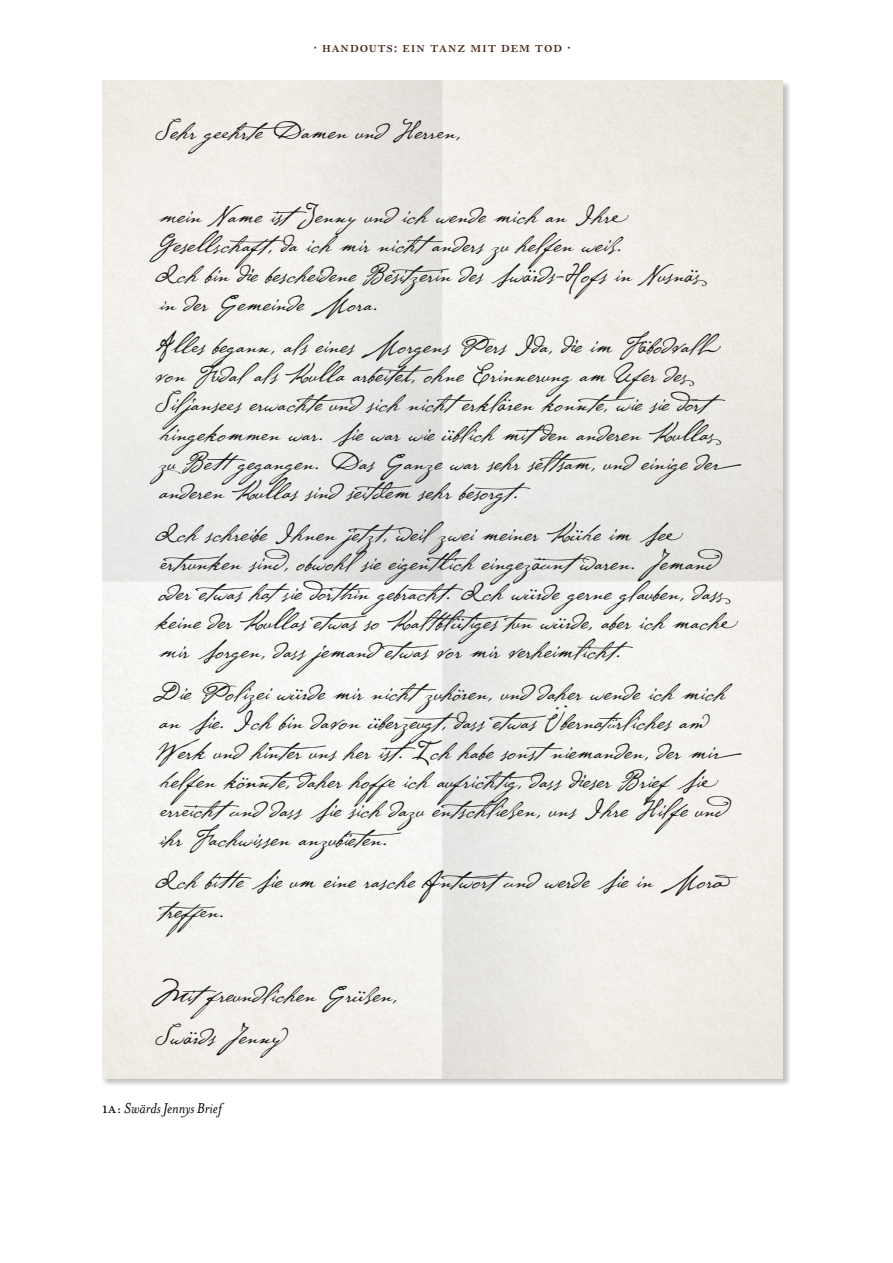
<style>
.page{position:relative;width:893px;height:1263px;background:#fff}
.page>*{position:absolute;margin:0;border:0;box-sizing:border-box;transform-origin:0 0}
.t1{font:27px/29.2px "P22 Cezanne Pro";color:#000}
.Running_header{font:600 16.5px "Bell MT Std";letter-spacing:.05em;color:#482c1f}
.Text_w_o_indent{font:italic 16.5px "Mrs Eaves OT";color:#000}
.s1{font-style:normal}
</style>
<div class="page">
<div style="left:102px;top:80px;width:689px;height:1007px;background:#000;opacity:.25"></div>
<img style="left:102px;top:81px;width:680px;height:997px">
<p class="Running_header" style="left:314px;top:37px;width:259px">· Handouts: Ein Tanz mit dem Tod ·</p>
<p class="t1" style="left:154px;top:114px;width:313px">Sehr geehrte Damen und Herren,</p>
<p class="t1" style="left:152px;top:198px;width:562px">mein Name istJennyund ich wende mich an Ihre Gesellschaft, da ich mir nichtanders z u helfen weiß.<br>Ich bin die bescheidene Besitz erin des Swärds-Hofs in Nusnäs in der Gemeinde Mora.</p>
<p class="t1" style="left:154px;top:328px;width:594px">Alles begann, als eines Morgens Pers Ida, die im Fäbodvall von Fudalals Kulla arbeitet, ohne Erinnerungam Ufer des Siljansees erwachte und sich nichterklären konnte, wie sie dort hingekommen war. Sie war wie üblich mitden anderen Kullas zu Bettgegangen. Das Ganz e war sehr seltsam, und einige der anderen Kullas sind seitdem sehr besorgt.</p>
<p class="t1" style="left:154px;top:516px;width:590px">Ich schreibe Ihnen jetz t, weilz wei meiner Kühe im See ertrunken sind, obwohlsie eigentlich eingez äuntwaren. Jemand oder etwas hatsie dorthin gebracht. Ich würde gerne glauben, dass keine der Kullas etwas so Kaltblütiges tun würde, aber ich mache mir Sorgen, dass jemand etwas vor mir verheimlicht.</p>
<p class="t1" style="left:152px;top:675px;width:596px">Die Poliz ei würde mir nichtz uhören, und daher wende ich mich an Sie. Ich bin davon überz eugt, dass etwas Übernatürliches am Werk und hinter uns her ist. Ich habe sonstniemanden, der mir helfen könnte, daher hoffe ich aufrichtig, dass dieser BriefSie erreichtund dass Sie sich daz u entschließen, uns Ihre Hilfe und ihr Fachwissen anz ubieten.</p>
<p class="t1" style="left:154px;top:863px;width:589px">Ich bitte Sie um eine rasche Antwortund werde Sie in Mora treffen.</p>
<p class="t1" style="left:151px;top:970px;width:253px;line-height:42px">Mitfreundlichen Grüßen,<br>Swärds Jenny</p>
<p class="Text_w_o_indent" style="left:102px;top:1099px;width:121px"><span class="s1">1A:</span> Swärds Jennys Brief</p>
</div>
